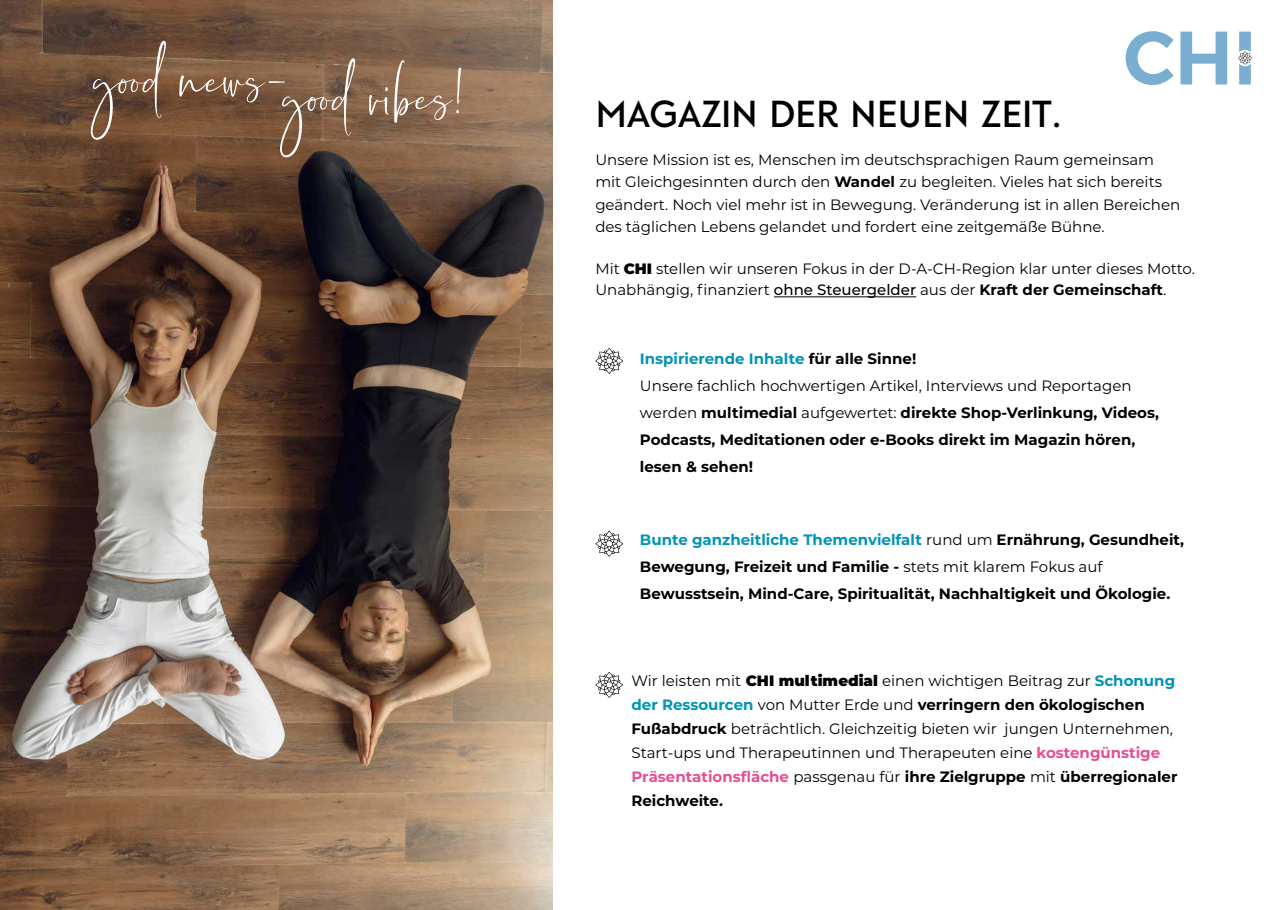
<style>
.page{position:relative;width:1280px;height:910px;background:#fff}
.page>*{position:absolute;margin:0;border:0;box-sizing:border-box;transform-origin:0 0}
.t1{font:700 36px "Guess Sans";color:#000}
.t2{font:15px/24px "Montserrat";color:#000}
.t3{font:700 15px/27px "Montserrat";color:#000}
.s1{font-weight:700}
.s2{font-weight:900}
.s3{font-weight:500}
.s4{color:#0094b6}
.s5{font-weight:400}
.s6{font-weight:700;color:#0094b6}
.s7{font-weight:700;color:#e74f93}
</style>
<div class="page">
<img style="left:0;top:0;width:552px;height:910px">
<hr style="left:774px;top:296px;width:142px;height:1px;background:#000">
<svg style="left:595px;top:348px;width:28px;height:26px"></svg>
<svg style="left:595px;top:531px;width:28px;height:26px"></svg>
<svg style="left:595px;top:672px;width:28px;height:26px"></svg>
<svg style="left:91px;top:41px;width:371px;height:117px;background:#82624a"></svg>
<svg style="left:1126px;top:31px;width:101px;height:54px"></svg>
<svg style="left:1238px;top:32px;width:14px;height:53px"></svg>
<h1 class="t1" style="left:595px;top:92px;width:468px">MAGAZIN DER NEUEN ZEIT.</h1>
<p class="t2" style="left:595px;top:148px;width:586px;line-height:22.5px">Unsere Mission ist es, Menschen im deutschsprachigen Raum gemeinsam mit Gleichgesinnten durch den <span class="s1">Wandel</span> zu begleiten. Vieles hat sich bereits geändert. Noch viel mehr ist in Bewegung. Veränderung ist in allen Bereichen des täglichen Lebens gelandet und fordert eine zeitgemäße Bühne.</p>
<p class="t2" style="left:595px;top:258px;width:601px;line-height:21px">Mit <span class="s2">CHI</span> stellen wir unseren Fokus in der D-A-CH-Region klar unter dieses Motto.<br>Unabhängig, finanziert <span class="s3">ohne Steuergelder</span> aus der <span class="s1">Kraft der Gemeinschaft</span>.</p>
<p class="t3" style="left:640px;top:344px;width:520px"><span class="s4">Inspirierende Inhalte</span> für alle Sinne!<br><span class="s5">Unsere fachlich hochwertigen Artikel, Interviews und Reportagen werden</span> multimedial <span class="s5">aufgewertet:</span> direkte Shop-Verlinkung, Videos, Podcasts, Meditationen oder e-Books direkt im Magazin hören, lesen &amp; sehen!</p>
<p class="t3" style="left:640px;top:526px;width:546px"><span class="s4">Bunte ganzheitliche Themenvielfalt</span> <span class="s5">rund um</span> Ernährung, Gesundheit,<br>Bewegung, Freizeit und Familie - <span class="s5">stets mit klarem Fokus auf<br></span>Bewusstsein, Mind-Care, Spiritualität, Nachhaltigkeit und Ökologie.</p>
<p class="t2" style="left:631px;top:668px;width:547px">Wir leisten mit <span class="s2">CHI multimedial</span> einen wichtigen Beitrag zur <span class="s6">Schonung der Ressourcen</span> von Mutter Erde und <span class="s1">verringern den ökologischen Fußabdruck</span> beträchtlich. Gleichzeitig bieten wir jungen Unternehmen, Start-ups und Therapeutinnen und Therapeuten eine <span class="s7">kostengünstige Präsentationsfläche</span> passgenau für <span class="s1">ihre Zielgruppe</span> mit <span class="s1">überregionaler Reichweite.</span></p>
</div>
